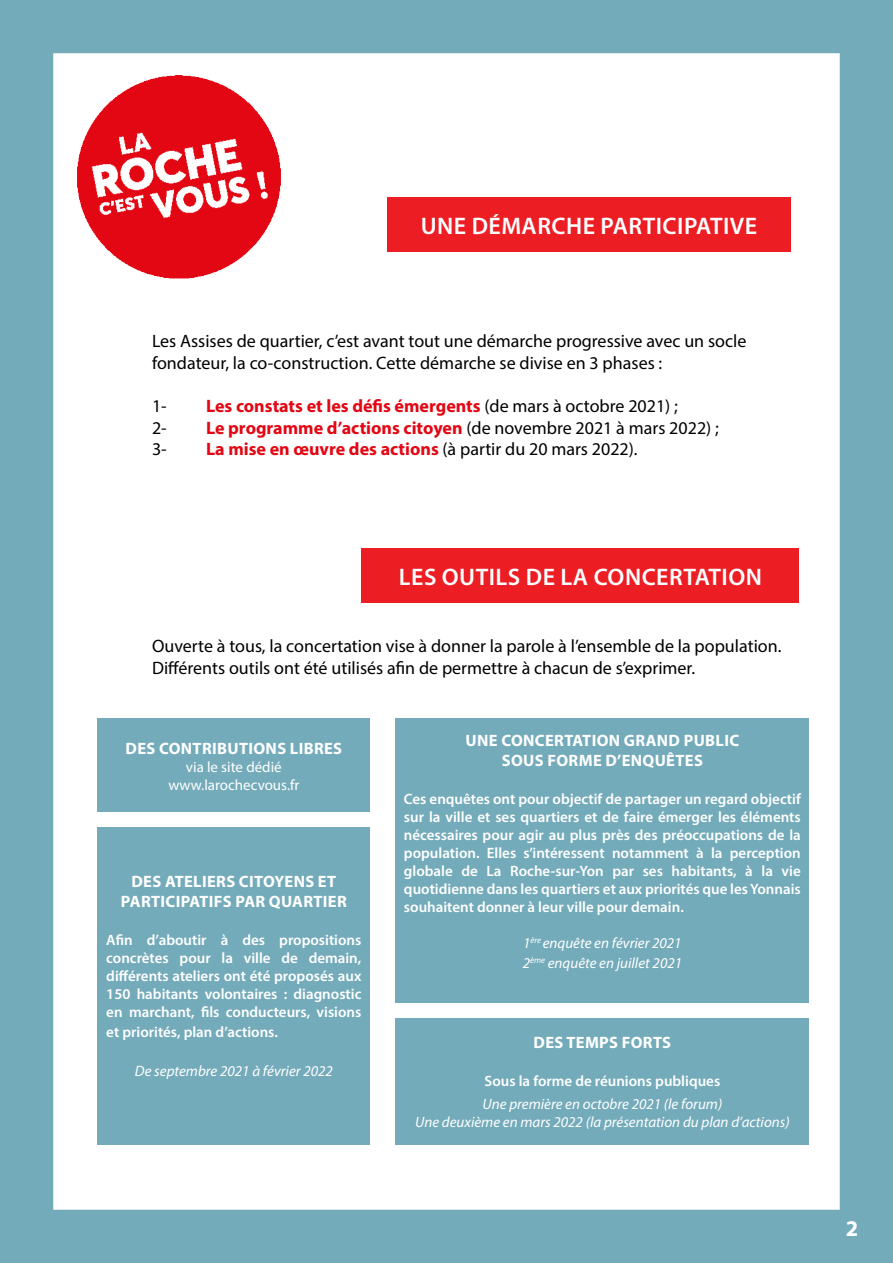
<style>
.page{position:relative;width:893px;height:1263px;background:#74abba}
.page>*{position:absolute;margin:0;border:0;box-sizing:border-box;transform-origin:0 0}
.t1{font:600 24px "Myriad Pro";letter-spacing:.02em;color:#fff}
.t2{font:700 22.5px "Myriad Pro";color:#fff}
.t3{font:18px/21.6px "Myriad Pro";color:#000}
.t4{font:700 18px "Myriad Pro";color:#e30613}
.t5{font:700 16.5px/19.8px "Myriad Pro";letter-spacing:.02em;color:#fff;text-align:center}
.t6{font:600 15px/18px "Myriad Pro";color:#fff;text-align:justify}
.t7{font:italic 15px/19.8px "Myriad Pro";color:#fff}
.t8{font:15px/18px "Myriad Pro";color:#fff;text-align:center}
.s1{font-weight:400;color:#000}
</style>
<div class="page">
<div style="left:53px;top:53px;width:787px;height:1157px;background:#fff;border:2px solid #fff"></div>
<img style="left:77px;top:75px;width:204px;height:204px">
<div style="left:387px;top:198px;width:404px;height:54px;background:#ed1d24"></div>
<div style="left:361px;top:549px;width:438px;height:54px;background:#ed1d24"></div>
<div style="left:98px;top:719px;width:272px;height:93px;background:#74abba"></div>
<div style="left:395px;top:718px;width:414px;height:285px;background:#74abba"></div>
<div style="left:98px;top:827px;width:272px;height:317px;background:#74abba"></div>
<div style="left:395px;top:1018px;width:414px;height:126px;background:#74abba"></div>
<h1 class="t1" style="left:421px;top:210px;width:338px">une démarche participative</h1>
<p class="t3" style="left:152px;top:330px;width:596px">Les Assises de quartier, c’est avant tout une démarche progressive avec un socle fondateur, la co-construction. Cette démarche se divise en 3 phases :</p>
<p class="t3" style="left:152px;top:395px;width:16px">1-</p>
<p class="t4" style="left:206px;top:394px;width:473px">LES CONSTATS ET LES DÉFIS ÉMERGENTS <span class="s1">(de mars à octobre 2021) ;</span></p>
<p class="t3" style="left:152px;top:417px;width:16px">2-</p>
<p class="t4" style="left:206px;top:416px;width:514px">LE PROGRAMME D’ACTIONS CITOYEN <span class="s1">(de novembre 2021 à mars 2022) ;</span></p>
<p class="t3" style="left:152px;top:438px;width:16px">3-</p>
<p class="t4" style="left:206px;top:437px;width:433px">LA MISE EN ŒUVRE DES ACTIONS <span class="s1">(à partir du 20 mars 2022).</span></p>
<h1 class="t1" style="left:399px;top:561px;width:365px">les outils de la concertation</h1>
<p class="t3" style="left:152px;top:635px;width:631px">Ouverte à tous, la concertation vise à donner la parole à l’ensemble de la population.<br>Différents outils ont été utilisés afin de permettre à chacun de s’exprimer.</p>
<p class="t5" style="left:126px;top:738px;width:218px">DES CONTRIBUTIONS LIBRES</p>
<p class="t8" style="left:168px;top:757px;width:133px">via le site dédié www.larochecvous.fr</p>
<p class="t5" style="left:121px;top:871px;width:227px">DES ATELIERS CITOYENS ET<br>PARTICIPATIFS PAR QUARTIER</p>
<p class="t6" style="left:106px;top:931px;width:257px">Afin d’aboutir à des propositions concrètes pour la ville de demain, différents ateliers ont été proposés aux 150 habitants volontaires : diagnostic en marchant, fils conducteurs, visions</p>
<p class="t6" style="left:106px;top:1022px;width:173px">et priorités, plan d’actions.</p>
<p class="t7" style="left:135px;top:1061px;width:199px">De septembre 2021 à février 2022</p>
<p class="t5" style="left:466px;top:730px;width:275px">UNE CONCERTATION GRAND PUBLIC<br>SOUS FORME D’ENQUÊTES</p>
<p class="t6" style="left:404px;top:789px;width:399px">Ces enquêtes ont pour objectif de partager un regard objectif sur la ville et ses quartiers et de faire émerger les éléments nécessaires pour agir au plus près des préoccupations de la population. Elles s’intéressent notamment à la perception globale de La Roche-sur-Yon par ses habitants, à la vie quotidienne dans les quartiers et aux priorités que les Yonnais souhaitent donner à leur ville pour demain.</p>
<p class="t7" style="left:523px;top:933px;width:161px">1<sup>ère</sup> enquête en février 2021<br>2<sup>ème</sup> enquête en juillet 2021</p>
<p class="t5" style="left:534px;top:1032px;width:139px">DES TEMPS FORTS</p>
<p class="t6" style="left:485px;top:1071px;width:237px">Sous la forme de réunions publiques</p>
<p class="t7" style="left:415px;top:1095px;width:376px;line-height:18px;text-align:center">Une première en octobre 2021 (le forum)<br>Une deuxième en mars 2022 (la présentation du plan d’actions)</p>
<h2 class="t2" style="left:846px;top:1214px;width:14px">2</h2>
</div>
